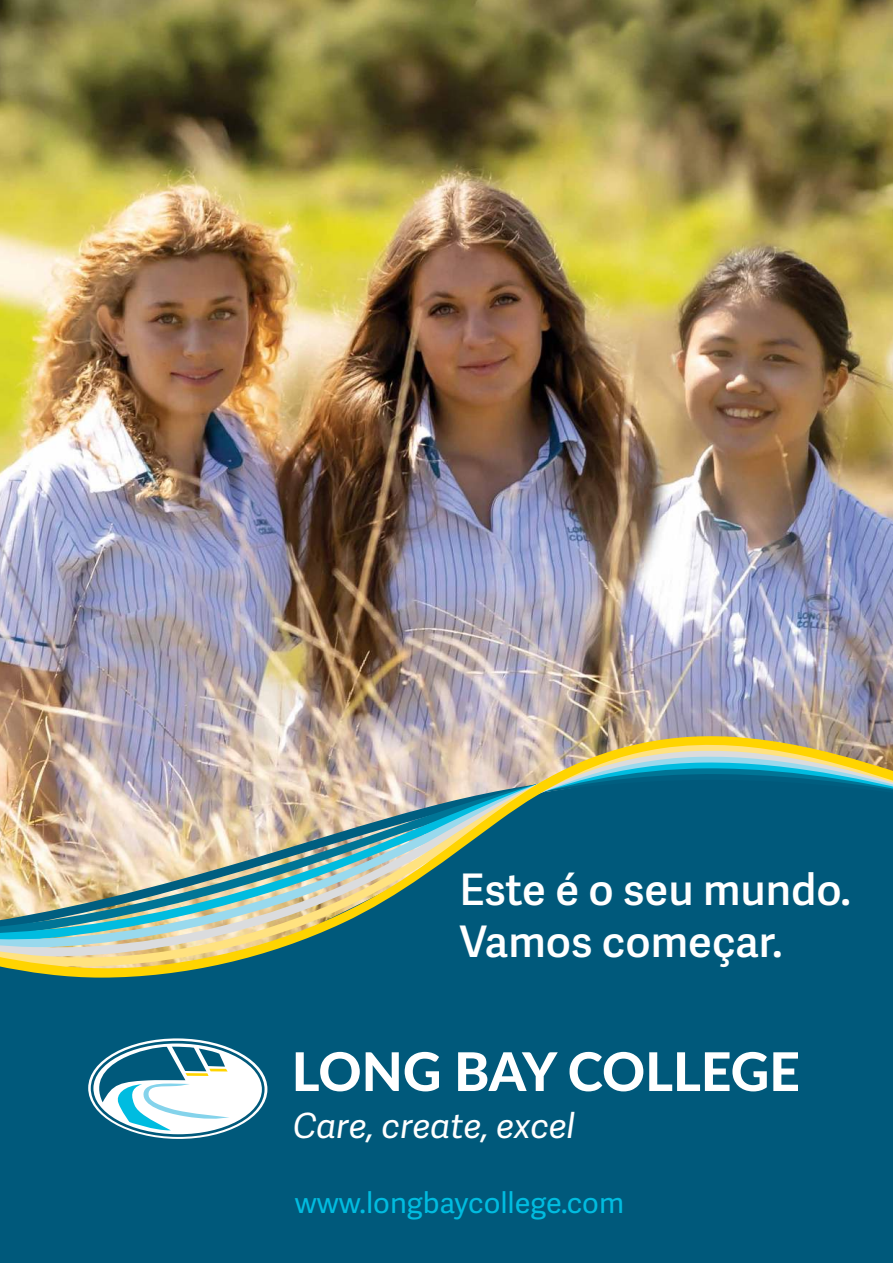
<style>
.page{position:relative;width:893px;height:1263px;background:#fff}
.page>*{position:absolute;margin:0;border:0;box-sizing:border-box;transform-origin:0 0}
.t1{font:800 53.25px "Lato";color:#fff}
.t2{font:600 43.5px/52.2px "Adelle Sans";color:#fff}
.t3{font:italic 34.65px "Adelle Sans";letter-spacing:-.005em;color:#fff}
.t4{font:28.95px "Adelle Sans";color:#00bce0}
</style>
<div class="page">
<img style="left:0;top:0;width:893px;height:695px">
<div style="left:0;top:1186px;width:893px;height:77px;background:#00597b"></div>
<div style="left:0;top:978px;width:893px;height:208px;background:#00597b"></div>
<img style="left:0;top:695px;width:893px;height:19px">
<img style="left:0;top:714px;width:893px;height:19px">
<img style="left:0;top:733px;width:893px;height:245px">
<svg style="left:88px;top:1041px;width:177px;height:96px"></svg>
<p class="t2" style="left:459px;top:867px;width:393px">Este é o seu mundo.<br>Vamos começar.</p>
<p class="t1" style="left:292px;top:1041px;width:510px">LONG BAY COLLEGE</p>
<p class="t3" style="left:293px;top:1112px;width:283px">Care, create, excel</p>
<p class="t4" style="left:295px;top:1191px;width:331px">www.longbaycollege.com</p>
</div>
